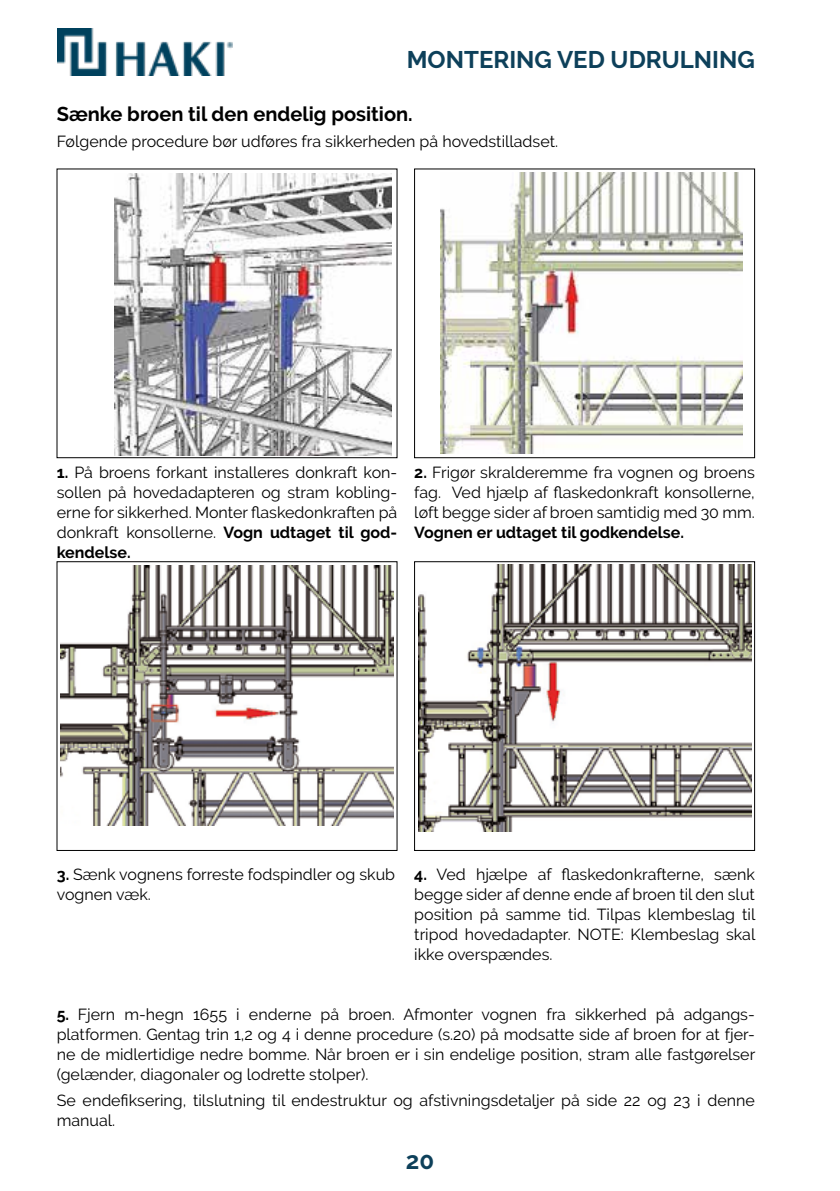
<style>
.page{position:relative;width:840px;height:1191px;background:#fff}
.page>*{position:absolute;margin:0;border:0;box-sizing:border-box;transform-origin:0 0}
.t1{font:700 24px "Raleway";color:#0d405a}
.t2{font:700 20px "Raleway";color:#000}
.t3{font:16px/20px "Raleway";color:#000;text-align:justify}
.t4{font:700 16px "Raleway";color:#000}
.s1{font-weight:700}
</style>
<div class="page">
<img style="left:57px;top:28px;width:176px;height:48px">
<div style="left:414px;top:169px;width:340px;height:289px;border:1px solid #000"></div>
<div style="left:414px;top:561px;width:340px;height:289px;border:1px solid #000"></div>
<img style="left:114px;top:173px;width:277px;height:282px">
<img style="left:440px;top:172px;width:302px;height:282px">
<img style="left:60px;top:566px;width:333px;height:260px">
<img style="left:418px;top:564px;width:333px;height:267px">
<h1 class="t1" style="left:406px;top:46px;width:349px">MONTERING VED UDRULNING</h1>
<p class="t2" style="left:57px;top:102px;width:357px">Sænke broen til den endelig position.</p>
<p class="t3" style="left:57px;top:131px;width:502px">Følgende procedure bør udføres fra sikkerheden på hovedstilladset.</p>
<p class="t3" style="left:57px;top:462px;width:342px"><span class="s1">1.</span> På broens forkant installeres donkraft kon&shy;sollen på hovedadapteren og stram kobling&shy;erne for sikkerhed. Monter flaskedonkraften på donkraft konsollerne. <span class="s1">Vogn udtaget til god&shy;kendelse.</span></p>
<p class="t3" style="left:414px;top:462px;width:342px"><span class="s1">2.</span> Frigør skralderemme fra vognen og broens fag. Ved hjælp af flaskedonkraft konsollerne, løft begge sider af broen samtidig med 30 mm.</p>
<p class="t4" style="left:414px;top:523px;width:271px">Vognen er udtaget til godkendelse.</p>
<p class="t3" style="left:57px;top:864px;width:339px"><span class="s1">3.</span> Sænk vognens forreste fodspindler og skub vognen væk.</p>
<p class="t3" style="left:414px;top:864px;width:342px"><span class="s1">4.</span> Ved hjælpe af flaskedonkrafterne, sænk begge sider af denne ende af broen til den slut position på samme tid. Tilpas klembeslag til tripod hovedadapter. NOTE: Klembeslag skal ikke overspændes.</p>
<p class="t3" style="left:57px;top:1004px;width:699px"><span class="s1">5.</span> Fjern m-hegn 1655 i enderne på broen. Afmonter vognen fra sikkerhed på adgangs&shy;platformen. Gentag trin 1,2 og 4 i denne procedure (s.20) på modsatte side af broen for at fjer&shy;ne de midlertidige nedre bomme. Når broen er i sin endelige position, stram alle fastgørelser (gelænder, diagonaler og lodrette stolper).</p>
<p class="t3" style="left:57px;top:1090px;width:699px">Se endefiksering, tilslutning til endestruktur og afstivningsdetaljer på side 22 og 23 i denne manual.</p>
<h1 class="t1" style="left:405px;top:1146px;width:30px">20</h1>
</div>
